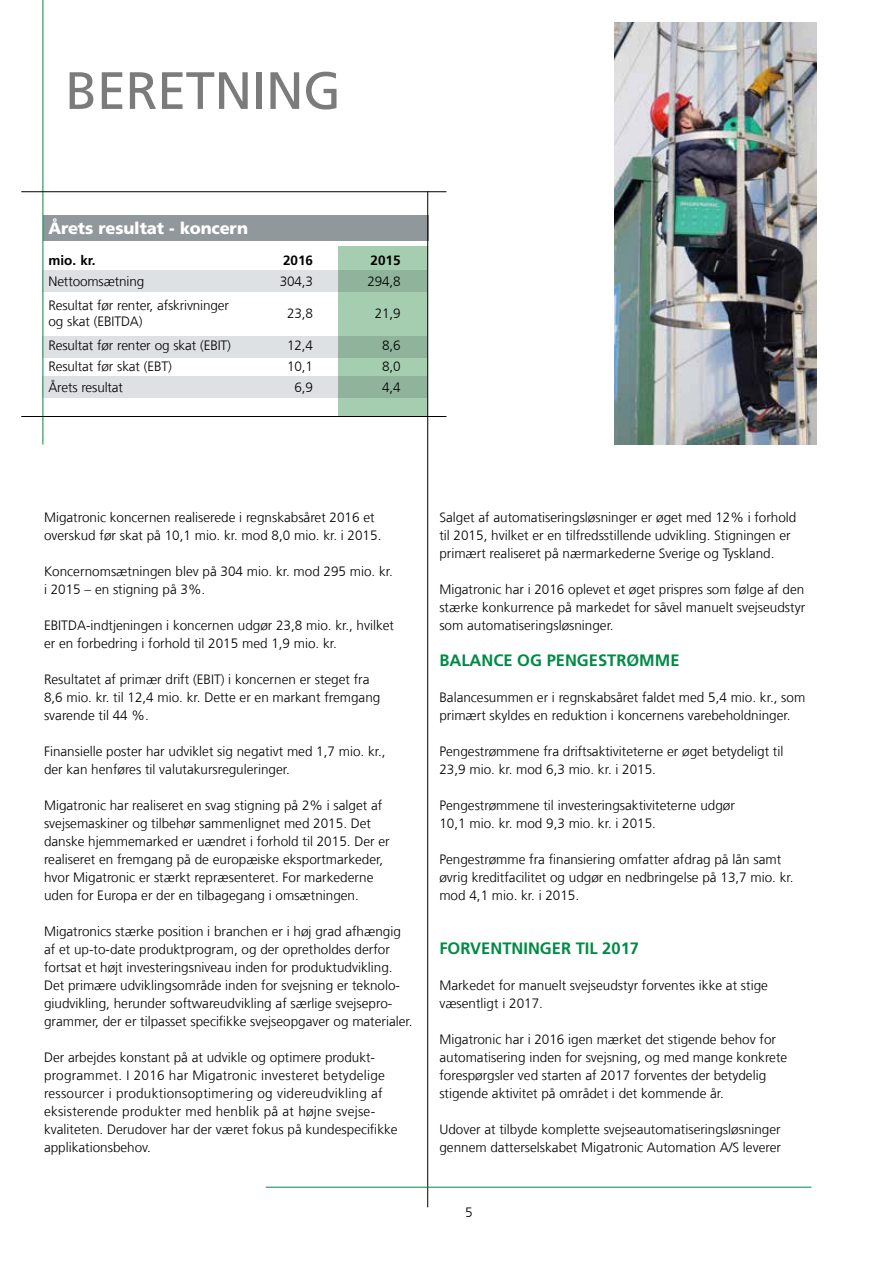
<style>
.page{position:relative;width:893px;height:1263px;background:#fff}
.page>*{position:absolute;margin:0;border:0;box-sizing:border-box;transform-origin:0 0}
.t1{font:52.5px "Frutiger LT Pro";letter-spacing:-.01em;color:#7c7b7b}
.t2{font:700 16.5px "Frutiger LT Pro";color:#008a46}
.t3{font:900 16.5px "Frutiger LT Pro";letter-spacing:-.01em;color:#fff}
.t4{font:300 13.5px/18px "Frutiger LT Com";color:#000}
.t5{font:300 13.5px/18px "Frutiger LT Com";letter-spacing:.02em;color:#000}
.t6{font:700 13.5px "Frutiger LT Pro";color:#000}
</style>
<div class="page">
<div style="left:338px;top:247px;width:90px;height:170px;background:#a5cdaf"></div>
<svg style="left:44px;top:270px;width:383px;height:21px;background:#cbd6d2"></svg>
<svg style="left:44px;top:336px;width:383px;height:21px;background:#cbd6d2"></svg>
<div style="left:43px;top:215px;width:385px;height:26px;background:#91989c"></div>
<svg style="left:44px;top:376px;width:383px;height:22px;background:#cbd6d2"></svg>
<hr style="left:43px;top:0;width:1px;height:444px;background:#008a46">
<hr style="left:21px;top:191px;width:425px;height:1px;background:#000">
<hr style="left:21px;top:416px;width:425px;height:1px;background:#000">
<hr style="left:427px;top:191px;width:1px;height:1016px;background:#000">
<img style="left:614px;top:23px;width:202px;height:421px">
<hr style="left:266px;top:1187px;width:545px;height:1px;background:#008a46">
<h1 class="t1" style="left:65px;top:60px;width:277px">BERETNING</h1>
<p class="t3" style="left:49px;top:218px;width:201px">Årets resultat - koncern</p>
<p class="t6" style="left:49px;top:252px;width:49px">mio. kr.</p>
<p class="t6" style="left:283px;top:252px;width:32px">2016</p>
<p class="t6" style="left:371px;top:252px;width:32px">2015</p>
<p class="t4" style="left:49px;top:272px;width:97px">Nettoomsætning</p>
<p class="t4" style="left:280px;top:272px;width:35px">304,3</p>
<p class="t4" style="left:367px;top:272px;width:35px">294,8</p>
<p class="t4" style="left:48px;top:297px;width:182px;line-height:16.2px">Resultat før renter, afskrivninger og skat (EBITDA)</p>
<p class="t4" style="left:287px;top:304px;width:27px">23,8</p>
<p class="t4" style="left:375px;top:304px;width:27px">21,9</p>
<p class="t4" style="left:48px;top:336px;width:184px">Resultat før renter og skat (EBIT)</p>
<p class="t4" style="left:287px;top:336px;width:27px">12,4</p>
<p class="t4" style="left:382px;top:336px;width:20px">8,6</p>
<p class="t4" style="left:48px;top:358px;width:125px">Resultat før skat (EBT)</p>
<p class="t4" style="left:287px;top:358px;width:27px">10,1</p>
<p class="t4" style="left:382px;top:358px;width:20px">8,0</p>
<p class="t4" style="left:48px;top:379px;width:76px">Årets resultat</p>
<p class="t4" style="left:295px;top:379px;width:20px">6,9</p>
<p class="t4" style="left:382px;top:379px;width:20px">4,4</p>
<p class="t4" style="left:44px;top:508px;width:339px">Migatronic koncernen realiserede i regnskabsåret 2016 et overskud før skat på 10,1 mio. kr. mod 8,0 mio. kr. i 2015.</p>
<p class="t4" style="left:44px;top:562px;width:350px">Koncernomsætningen blev på 304 mio. kr. mod 295 mio. kr. i 2015 – en stigning på 3%.</p>
<p class="t4" style="left:44px;top:616px;width:352px">EBITDA-indtjeningen i koncernen udgør 23,8 mio. kr., hvilket er en forbedring i forhold til 2015 med 1,9 mio. kr.</p>
<p class="t4" style="left:44px;top:670px;width:338px">Resultatet af primær drift (EBIT) i koncernen er steget fra<br>8,6 mio. kr. til 12,4 mio. kr. Dette er en markant fremgang svarende til 44 %.</p>
<p class="t4" style="left:44px;top:742px;width:343px">Finansielle poster har udviklet sig negativt med 1,7 mio. kr., der kan henføres til valutakursreguleringer.</p>
<p class="t4" style="left:44px;top:796px;width:347px">Migatronic har realiseret en svag stigning på 2% i salget af svejsemaskiner og tilbehør sammenlignet med 2015. Det danske hjemmemarked er uændret i forhold til 2015. Der er realiseret en fremgang på de europæiske eksportmarkeder, hvor Migatronic er stærkt repræsenteret. For markederne uden for Europa er der en tilbagegang i omsætningen.</p>
<p class="t4" style="left:44px;top:922px;width:370px">Migatronics stærke position i branchen er i høj grad afhængig af et up-to-date produktprogram, og der opretholdes derfor fortsat et højt investeringsniveau inden for produktudvikling.<br>Det primære udviklingsområde inden for svejsning er teknolo&shy;giudvikling, herunder softwareudvikling af særlige svejsepro&shy;grammer, der er tilpasset specifikke svejseopgaver og materialer.</p>
<p class="t5" style="left:44px;top:1048px;width:355px">Der arbejdes konstant på at udvikle og optimere produkt&shy;programmet. I 2016 har Migatronic investeret betydelige ressourcer i produktionsoptimering og videreudvikling af eksisterende produkter med henblik på at højne svejse&shy;kvaliteten. Derudover har der været fokus på kundespecifikke applikationsbehov.</p>
<p class="t4" style="left:439px;top:508px;width:359px">Salget af automatiseringsløsninger er øget med 12% i forhold til 2015, hvilket er en tilfredsstillende udvikling. Stigningen er primært realiseret på nærmarkederne Sverige og Tyskland.</p>
<p class="t4" style="left:439px;top:580px;width:367px;text-align:justify">Migatronic har i 2016 oplevet et øget prispres som følge af den stærke konkurrence på markedet for såvel manuelt svejseudstyr som automatiseringsløsninger.</p>
<p class="t2" style="left:439px;top:651px;width:242px">BALANCE OG PENGESTRØMME</p>
<p class="t4" style="left:439px;top:688px;width:367px">Balancesummen er i regnskabsåret faldet med 5,4 mio. kr., som primært skyldes en reduktion i koncernens varebeholdninger.</p>
<p class="t4" style="left:439px;top:742px;width:345px">Pengestrømmene fra driftsaktiviteterne er øget betydeligt til<br>23,9 mio. kr. mod 6,3 mio. kr. i 2015.</p>
<p class="t4" style="left:439px;top:796px;width:297px">Pengestrømmene til investeringsaktiviteterne udgør<br>10,1 mio. kr. mod 9,3 mio. kr. i 2015.</p>
<p class="t4" style="left:439px;top:850px;width:356px">Pengestrømme fra finansiering omfatter afdrag på lån samt øvrig kreditfacilitet og udgør en nedbringelse på 13,7 mio. kr. mod 4,1 mio. kr. i 2015.</p>
<p class="t2" style="left:439px;top:939px;width:201px">FORVENTNINGER TIL 2017</p>
<p class="t4" style="left:439px;top:976px;width:330px">Markedet for manuelt svejseudstyr forventes ikke at stige væsentligt i 2017.</p>
<p class="t4" style="left:439px;top:1030px;width:349px">Migatronic har i 2016 igen mærket det stigende behov for automatisering inden for svejsning, og med mange konkrete forespørgsler ved starten af 2017 forventes der betydelig stigende aktivitet på området i det kommende år.</p>
<p class="t4" style="left:439px;top:1120px;width:343px">Udover at tilbyde komplette svejseautomatiseringsløsninger gennem datterselskabet Migatronic Automation A/S leverer</p>
<p class="t4" style="left:465px;top:1203px;width:9px">5</p>
</div>
